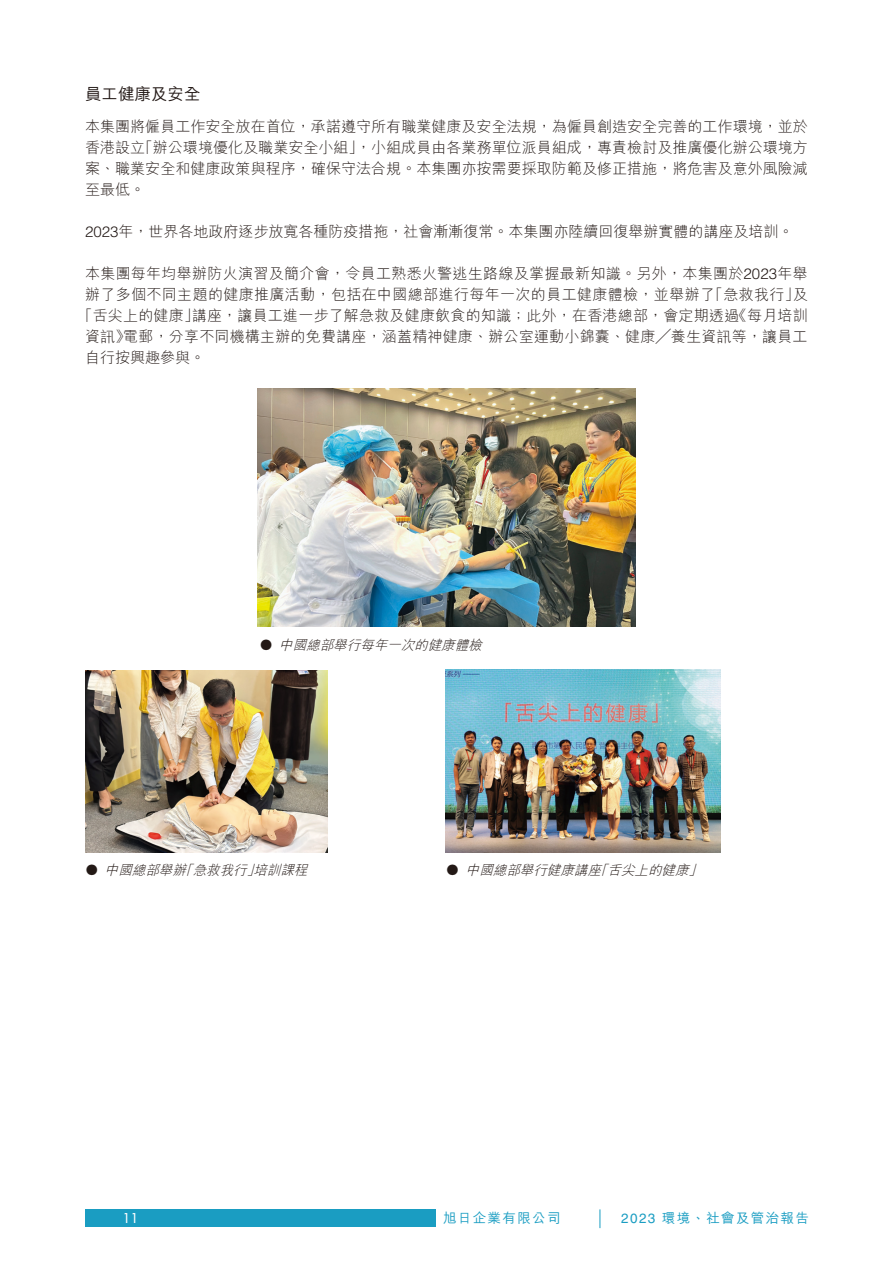
<style>
.page{position:relative;width:893px;height:1263px;background:#fff}
.page>*{position:absolute;margin:0;border:0;box-sizing:border-box;transform-origin:0 0}
.t1{font:500 16.5px "M Hei HK";color:#231916}
.t2{font:300 15px/21px "M Hei HK";letter-spacing:.005em;color:#231916}
.t3{font:300 15px "M Hei HK";letter-spacing:.025em;color:#231916}
.t4{font:italic 300 13.5px "M Hei HK";color:#231916}
.t5{font:500 13.5px "M Hei HK";letter-spacing:.1em;color:#1a9dc2}
.t6{font:13.5px "Helvetica LT Std";color:#1a9dc2}
.t7{font:300 13.5px "M Hei HK";color:#231916}
.t8{font:500 13.2px "Futura Std";color:#fff}
.s1{font-family:"Helvetica LT Std"}
</style>
<div class="page">
<div style="left:85px;top:1209px;width:350px;height:18px;background:#1a9dc2"></div>
<svg style="left:600px;top:1209px;width:1px;height:19px"></svg>
<img style="left:258px;top:389px;width:377px;height:237px">
<img style="left:85px;top:670px;width:243px;height:182px">
<img style="left:446px;top:669px;width:274px;height:183px">
<p class="t1" style="left:85px;top:82px;width:117px">員工健康及安全</p>
<p class="t2" style="left:85px;top:116px;width:724px;text-align:right">本集團將僱員工作安全放在首位，承諾遵守所有職業健康及安全法規，為僱員創造安全完善的工作環境，並於「辦公環境優化及職業安全小組，」小組成員由各業務單位派員組成，專責檢討及推廣優化辦公環境方</p>
<p class="t2" style="left:85px;top:137px;width:724px">香港設立<br>案、職業安全和健康政策與程序，確保守法合規。本集團亦按需要採取防範及修正措施，將危害及意外風險減至最低。</p>
<p class="t2" style="left:85px;top:221px;width:710px"><span class="s1">2023</span>年，世界各地政府逐步放寬各種防疫措拖，社會漸漸復常。本集團亦陸續回復舉辦實體的講座及培訓。</p>
<p class="t2" style="left:85px;top:263px;width:724px;text-align:right">本集團每年均舉辦防火演習及簡介會，令員工熟悉火警逃生路線及掌握最新知識。另外，本集團於<span class="s1">2023</span>年舉「急救我行及」</p>
<p class="t3" style="left:85px;top:287px;width:632px">辦了多個不同主題的健康推廣活動，包括在中國總部進行每年一次的員工健康體檢，並舉辦了</p>
<p class="t2" style="left:192px;top:305px;width:549px">講座，讓員工進一步了解急救及健康飲食的知識；此外，在香港總部，會定期透過</p>
<p class="t2" style="left:732px;top:305px;width:77px">《每月培訓</p>
<p class="t2" style="left:123px;top:305px;width:686px;text-indent:-46px">「舌尖上的健康」<br>電郵，分享不同機構主辦的免費講座，涵蓋精神健康、辦公室運動小錦囊、健康╱養生資訊等，讓員工</p>
<p class="t2" style="left:85px;top:326px;width:121px">資訊》<br>自行按興趣參與。</p>
<p class="t7" style="left:259px;top:638px;width:15px">●</p>
<p class="t4" style="left:279px;top:638px;width:208px">中國總部舉行每年一次的健康體檢</p>
<p class="t7" style="left:85px;top:863px;width:15px">●</p>
<p class="t4" style="left:105px;top:863px;width:208px">中國總部舉辦急救我行培訓課程</p>
<p class="t4" style="left:179px;top:863px;width:19px">「</p>
<p class="t4" style="left:247px;top:863px;width:19px">」</p>
<p class="t7" style="left:446px;top:863px;width:15px">●</p>
<p class="t4" style="left:466px;top:863px;width:228px">中國總部舉行健康講座舌尖上的健康</p>
<p class="t4" style="left:594px;top:863px;width:19px">「</p>
<p class="t4" style="left:689px;top:863px;width:19px">「</p>
<p class="t8" style="left:123px;top:1210px;width:17px">11</p>
<p class="t5" style="left:443px;top:1208px;width:119px">旭日企業有限公司</p>
<p class="t5" style="left:662px;top:1208px;width:149px">環境、社會及管治報告</p>
<p class="t6" style="left:621px;top:1210px;width:36px">2023</p>
</div>
